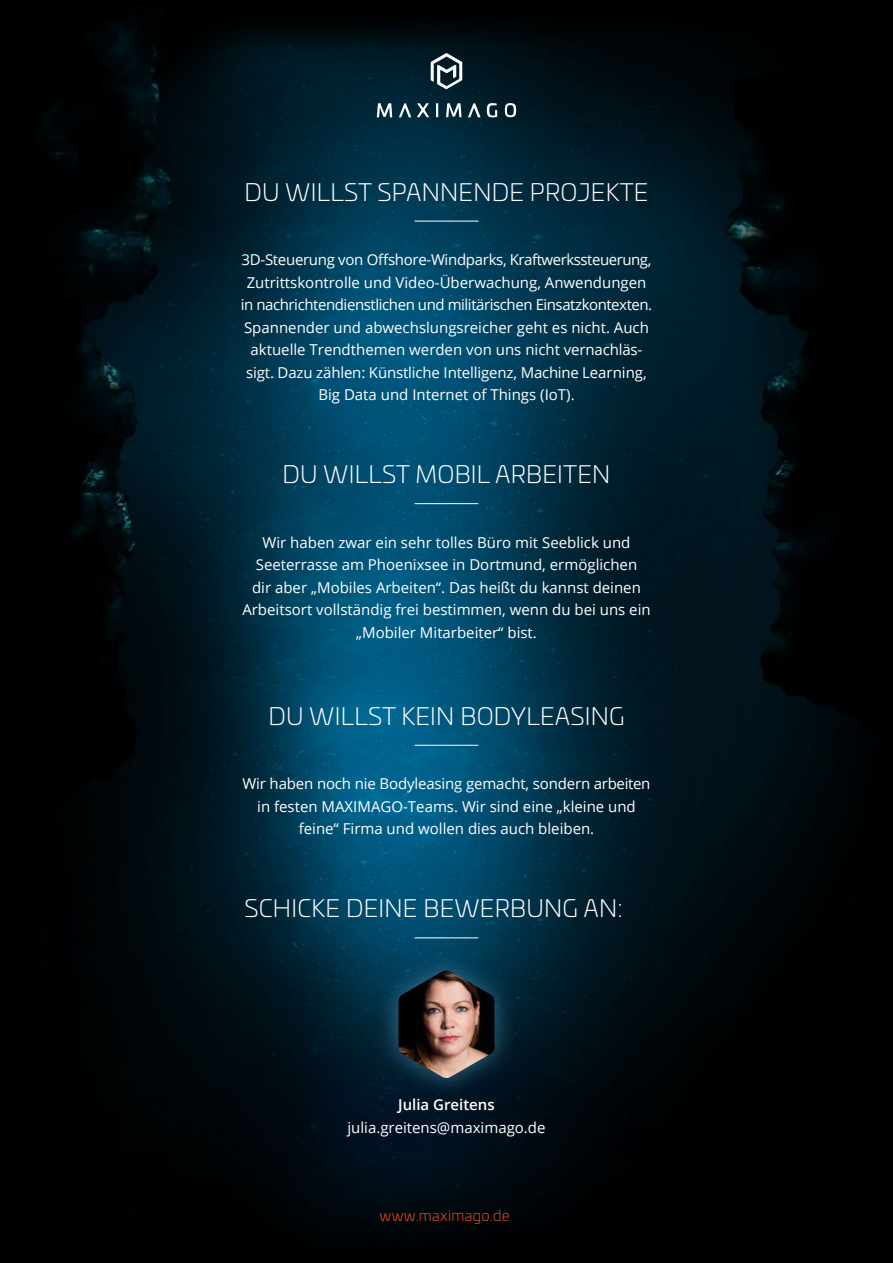
<style>
.page{position:relative;width:893px;height:1263px;background:#fff}
.page>*{position:absolute;margin:0;border:0;box-sizing:border-box;transform-origin:0 0}
.t1{font:300 24px "Univia Pro";letter-spacing:.01em;color:#fff}
.t2{font:15px/22.5px "Open Sans";color:#fff;text-align:center}
.t3{font:300 15px "Univia Pro";letter-spacing:.02em;color:#e94f26}
.t4{font:600 15px "Open Sans";color:#fff}
</style>
<div class="page">
<img style="left:0;top:0;width:893px;height:1263px">
<hr style="left:415px;top:503px;width:63px;height:1px;background:#fff">
<hr style="left:415px;top:745px;width:63px;height:1px;background:#fff">
<hr style="left:415px;top:937px;width:63px;height:1px;background:#fff">
<svg style="left:377px;top:103px;width:139px;height:14px"></svg>
<svg style="left:431px;top:53px;width:31px;height:36px"></svg>
<div style="left:375px;top:948px;width:143px;height:152px;background:#5292b8;opacity:.67"></div>
<img style="left:399px;top:970px;width:95px;height:108px">
<hr style="left:415px;top:221px;width:63px;height:1px;background:#fff">
<h1 class="t1" style="left:244px;top:175px;width:405px">DU WILLST SPANNENDE PROJEKTE</h1>
<p class="t2" style="left:241px;top:248px;width:413px">3D-Steuerung von Offshore-Windparks, Kraftwerkssteuerung, Zutrittskontrolle und Video-Überwachung, Anwendungen in nachrichtendienstlichen und militärischen Einsatzkontexten.<br>Spannender und abwechslungsreicher geht es nicht. Auch aktuelle Trendthemen werden von uns nicht vernachläs&shy;sigt. Dazu zählen: Künstliche Intelligenz, Machine Learning, Big Data und Internet of Things (IoT).</p>
<h1 class="t1" style="left:283px;top:457px;width:329px">DU WILLST MOBIL ARBEITEN</h1>
<p class="t2" style="left:242px;top:531px;width:410px">Wir haben zwar ein sehr tolles Büro mit Seeblick und Seeterrasse am Phoenixsee in Dortmund, ermöglichen<br>dir aber „Mobiles Arbeiten“. Das heißt du kannst deinen Arbeitsort vollständig frei bestimmen, wenn du bei uns ein „Mobiler Mitarbeiter“ bist.</p>
<h1 class="t1" style="left:268px;top:699px;width:358px">DU WILLST KEIN BODYLEASING</h1>
<p class="t2" style="left:243px;top:772px;width:409px">Wir haben noch nie Bodyleasing gemacht, sondern arbeiten in festen MAXIMAGO-Teams. Wir sind eine „kleine und feine“ Firma und wollen dies auch bleiben.</p>
<h1 class="t1" style="left:244px;top:891px;width:380px">SCHICKE DEINE BEWERBUNG AN:</h1>
<p class="t4" style="left:398px;top:1094px;width:98px">Julia Greitens</p>
<p class="t2" style="left:347px;top:1115px;width:200px">julia.greitens@maximago.de</p>
<p class="t3" style="left:379px;top:1205px;width:132px">www.maximago.de</p>
</div>
